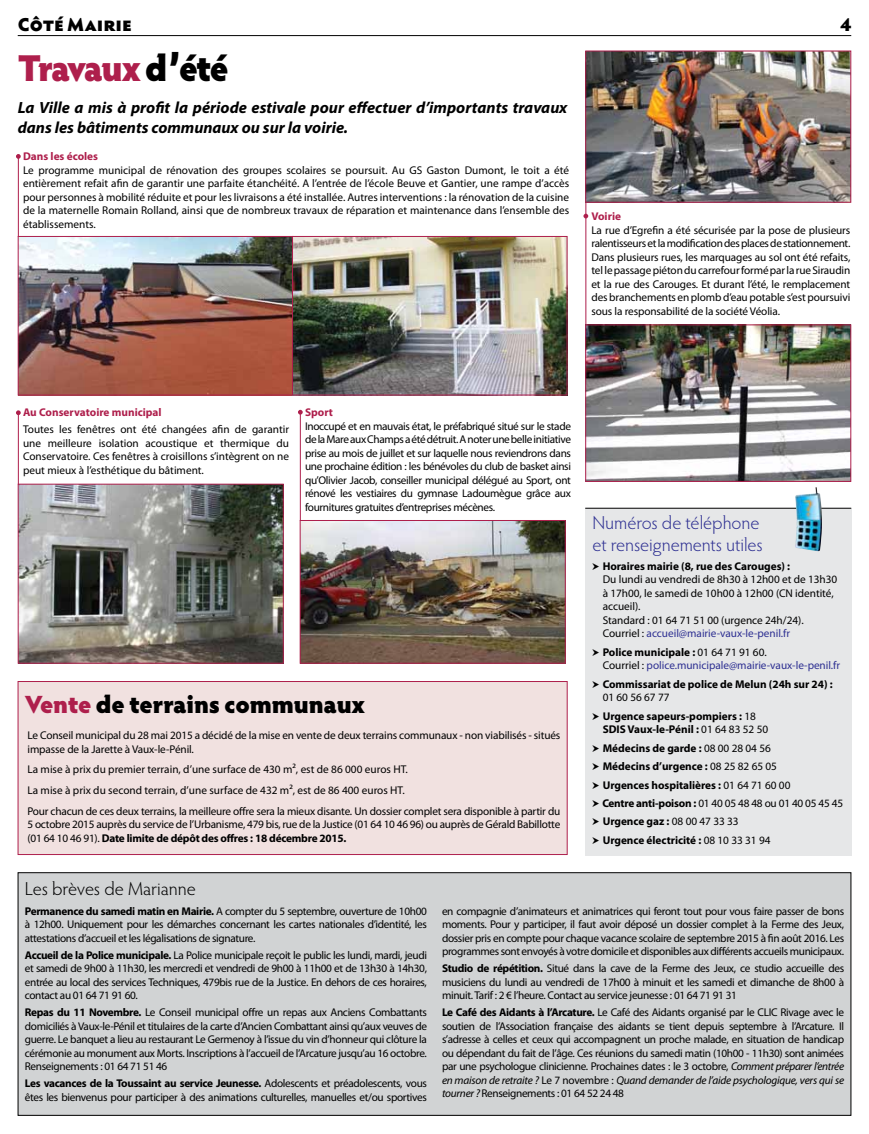
<style>
.page{position:relative;width:869px;height:1134px;background:#fff}
.page>*{position:absolute;margin:0;border:0;box-sizing:border-box;transform-origin:0 0}
.t1{font:900 37.5px "Hypatia Sans Pro";color:#ae1f4c;scale:.94 1}
.t2{font:900 25px "Hypatia Sans Pro";letter-spacing:-.01em;color:#000}
.t3{font:300 18.75px/22.5px "Hypatia Sans Pro";letter-spacing:-.005em;color:#2e3092}
.t4{font:300 18.75px "Hypatia Sans Pro";color:#000}
.t5{font:900 18.75px "Hypatia Sans Pro";color:#000}
.t6{font:italic 700 16.25px/19.5px "Myriad Pro";color:#000}
.t7{font:11.25px/13.5px "Myriad Pro";letter-spacing:-.02em;color:#000;text-align:justify}
.t8{font:700 11.25px/18.5px "Myriad Pro";letter-spacing:-.005em;color:#000}
.t9{font:11.25px/13.5px "Myriad Pro";letter-spacing:-.005em;color:#2e3092}
.t10{font:700 11.25px "Myriad Pro";color:#ae1f4c}
.s1{color:#000}
.s2{color:#ae1f4c}
.s3{font-weight:700}
.s4{font-family:"Pointers"}
.s5{color:#2e3092}
.s6{font-family:"Pointers";color:#000}
.s7{font-weight:700;color:#000}
.s8{font-family:"Pointers";font-weight:400}
.s9{font-weight:400}
.s10{font-style:italic}
</style>
<div class="page">
<hr style="left:18px;top:35px;width:832px;height:1px;background:#000">
<div style="left:18px;top:681px;width:549px;height:174px;background:#f1e1e0;border:1px solid #ae1f4c"></div>
<div style="left:585px;top:508px;width:265px;height:347px;background:#e6e7e8"></div>
<hr style="left:585px;top:508px;width:265px;height:1px;background:#000">
<img style="left:794px;top:493px;width:21px;height:44px">
<img style="left:20px;top:238px;width:271px;height:155px">
<div style="left:18px;top:236px;width:275px;height:159px;border:1px solid #ae1f4c"></div>
<img style="left:294px;top:238px;width:271px;height:155px">
<div style="left:292px;top:236px;width:275px;height:159px;border:1px solid #ae1f4c"></div>
<img style="left:20px;top:486px;width:261px;height:176px">
<div style="left:18px;top:484px;width:265px;height:180px;border:1px solid #ae1f4c"></div>
<img style="left:301px;top:522px;width:262px;height:140px">
<div style="left:299px;top:520px;width:266px;height:144px;border:1px solid #ae1f4c"></div>
<div style="left:18px;top:873px;width:832px;height:242px;background:#d1d3d4"></div>
<div style="left:18px;top:872px;width:832px;height:244px;border:1px solid #000"></div>
<img style="left:587px;top:326px;width:261px;height:154px">
<div style="left:585px;top:324px;width:265px;height:158px;border:1px solid #ae1f4c"></div>
<img style="left:587px;top:53px;width:261px;height:148px">
<div style="left:585px;top:51px;width:265px;height:152px;border:1px solid #ae1f4c"></div>
<hr style="left:18px;top:156px;width:1px;height:81px;background:#ae1f4c">
<hr style="left:18px;top:412px;width:1px;height:72px;background:#ae1f4c">
<hr style="left:300px;top:411px;width:1px;height:110px;background:#ae1f4c">
<hr style="left:585px;top:202px;width:1px;height:123px;background:#ae1f4c">
<svg style="left:16px;top:154px;width:5px;height:5px"></svg>
<svg style="left:16px;top:410px;width:5px;height:5px"></svg>
<svg style="left:298px;top:410px;width:4px;height:5px"></svg>
<svg style="left:583px;top:214px;width:5px;height:4px"></svg>
<h3 class="t5" style="left:18px;top:11px;width:116px">Côté Mairie</h3>
<h3 class="t5" style="left:840px;top:11px;width:12px">4</h3>
<h1 class="t1" style="left:18px;top:40px;width:226px">Travaux <span class="s1">d’été</span></h1>
<h3 class="t6" style="left:18px;top:97px;width:551px">La Ville a mis à profit la période estivale pour effectuer d’importants travaux dans les bâtiments communaux ou sur la voirie.</h3>
<p class="t10" style="left:23px;top:149px;width:77px">Dans les écoles</p>
<p class="t7" style="left:23px;top:163px;width:547px">Le programme municipal de rénovation des groupes scolaires se poursuit. Au GS Gaston Dumont, le toit a été entièrement refait afin de garantir une parfaite étanchéité. A l’entrée de l’école Beuve et Gantier, une rampe d’accès pour personnes à mobilité réduite et pour les livraisons a été installée. Autres interventions : la rénovation de la cuisine de la maternelle Romain Rolland, ainsi que de nombreux travaux de réparation et maintenance dans l’ensemble des établissements.</p>
<p class="t10" style="left:591px;top:209px;width:31px">Voirie</p>
<p class="t7" style="left:591px;top:223px;width:260px">La rue d’Egrefin a été sécurisée par la pose de plusieurs ralentisseurs et la modification des places de stationnement.<br>Dans plusieurs rues, les marquages au sol ont été refaits, tel le passage piéton du carrefour formé par la rue Siraudin et la rue des Carouges. Et durant l’été, le remplacement des branchements en plomb d’eau potable s’est poursuivi sous la responsabilité de la société Véolia.</p>
<p class="t10" style="left:23px;top:405px;width:140px">Au Conservatoire municipal</p>
<p class="t7" style="left:23px;top:423px;width:267px">Toutes les fenêtres ont été changées afin de garantir une meilleure isolation acoustique et thermique du Conservatoire. Ces fenêtres à croisillons s’intègrent on ne peut mieux à l’esthétique du bâtiment.</p>
<p class="t10" style="left:305px;top:405px;width:29px">Sport</p>
<p class="t7" style="left:305px;top:419px;width:267px">Inoccupé et en mauvais état, le préfabriqué situé sur le stade de la Mare aux Champs a été détruit. A noter une belle initiative prise au mois de juillet et sur laquelle nous reviendrons dans une prochaine édition : les bénévoles du club de basket ainsi qu’Olivier Jacob, conseiller municipal délégué au Sport, ont rénové les vestiaires du gymnase Ladoumègue grâce aux fournitures gratuites d’entreprises mécènes.</p>
<h2 class="t2" style="left:25px;top:686px;width:341px"><span class="s2">Vente</span> de terrains communaux</h2>
<p class="t7" style="left:27px;top:729px;width:534px">Le Conseil municipal du 28 mai 2015 a décidé de la mise en vente de deux terrains communaux - non viabilisés - situés impasse de la Jarette à Vaux-le-Pénil.</p>
<p class="t7" style="left:27px;top:759px;width:534px;line-height:20.6px;text-align:left">La mise à prix du premier terrain, d’une surface de 430 m², est de 86 000 euros HT.<br>La mise à prix du second terrain, d’une surface de 432 m², est de 86 400 euros HT.<br>Pour chacun de ces deux terrains, la meilleure offre sera la mieux disante. Un dossier complet sera disponible à partir du</p>
<p class="t7" style="left:27px;top:817px;width:534px">5 octobre 2015 auprès du service de l’Urbanisme, 479 bis, rue de la Justice (01 64 10 46 96) ou auprès de Gérald Babillotte (01 64 10 46 91). <span class="s3">Date limite de dépôt des offres : 18 décembre 2015.</span></p>
<h3 class="t4" style="left:25px;top:876px;width:172px">Les brèves de Marianne</h3>
<h3 class="t3" style="left:592px;top:511px;width:172px">Numéros de téléphone et renseignements utiles</h3>
<p class="t7" style="left:602px;top:559px;width:236px;text-align:left;text-indent:-10px"><span class="s4">b</span> <span class="s3">Horaires mairie (8, rue des Carouges) :<br></span>Du lundi au vendredi de 8h30 à 12h00 et de 13h30 à 17h00, le samedi de 10h00 à 12h00 (CN identité, accueil).<br>Standard : 01 64 71 51 00 (urgence 24h/24).<br>Courriel : <span class="s5">accueil@mairie-vaux-le-penil.fr</span></p>
<p class="t9" style="left:602px;top:645px;width:239px;text-indent:-10px"><span class="s6">b</span> <span class="s7">Police municipale :</span> <span class="s1">01 64 71 91 60.<br>Courriel :</span> police.municipale@mairie-vaux-le-penil.fr</p>
<p class="t8" style="left:602px;top:677px;width:231px;line-height:13.5px;text-indent:-10px"><span class="s8">b</span> Commissariat de police de Melun (24h sur 24) :<br><span class="s9">01 60 56 67 77</span></p>
<p class="t8" style="left:602px;top:709px;width:167px;line-height:13.5px;text-indent:-10px"><span class="s8">b</span> Urgence sapeurs-pompiers : <span class="s9">18<br></span>SDIS Vaux-le-Pénil : <span class="s9">01 64 83 52 50</span></p>
<p class="t8" style="left:592px;top:738px;width:252px"><span class="s8">b</span> Médecins de garde : <span class="s9">08 00 28 04 56<br></span><span class="s8">b</span> Médecins d’urgence : <span class="s9">08 25 82 65 05<br></span><span class="s8">b</span> Urgences hospitalières : <span class="s9">01 64 71 60 00<br></span><span class="s8">b</span> Centre anti-poison : <span class="s9">01 40 05 48 48 ou 01 40 05 45 45 </span><span class="s8">b</span> Urgence gaz : <span class="s9">08 00 47 33 33<br></span><span class="s8">b</span> Urgence électricité : <span class="s9">08 10 33 31 94</span></p>
<p class="t7" style="left:25px;top:904px;width:403px"><span class="s3">Permanence du samedi matin en Mairie.</span> A compter du 5 septembre, ouverture de 10h00 à 12h00. Uniquement pour les démarches concernant les cartes nationales d’identité, les attestations d’accueil et les légalisations de signature.</p>
<p class="t7" style="left:25px;top:948px;width:403px"><span class="s3">Accueil de la Police municipale.</span> La Police municipale reçoit le public les lundi, mardi, jeudi et samedi de 9h00 à 11h30, les mercredi et vendredi de 9h00 à 11h00 et de 13h30 à 14h30, entrée au local des services Techniques, 479bis rue de la Justice. En dehors de ces horaires, contact au 01 64 71 91 60.</p>
<p class="t7" style="left:25px;top:1005px;width:403px"><span class="s3">Repas du 11 Novembre.</span> Le Conseil municipal offre un repas aux Anciens Combattants domiciliés à Vaux-le-Pénil et titulaires de la carte d’Ancien Combattant ainsi qu’aux veuves de guerre. Le banquet a lieu au restaurant Le Germenoy à l’issue du vin d’honneur qui clôture la cérémonie au monument aux Morts. Inscriptions à l’accueil de l’Arcature jusqu’au 16 octobre.<br>Renseignements : 01 64 71 51 46</p>
<p class="t7" style="left:25px;top:1076px;width:403px"><span class="s3">Les vacances de la Toussaint au service Jeunesse.</span> Adolescents et préadolescents, vous êtes les bienvenus pour participer à des animations culturelles, manuelles et/ou sportives</p>
<p class="t7" style="left:442px;top:904px;width:403px">en compagnie d’animateurs et animatrices qui feront tout pour vous faire passer de bons moments. Pour y participer, il faut avoir déposé un dossier complet à la Ferme des Jeux, dossier pris en compte pour chaque vacance scolaire de septembre 2015 à fin août 2016. Les programmes sont envoyés à votre domicile et disponibles aux différents accueils municipaux.</p>
<p class="t7" style="left:442px;top:961px;width:403px"><span class="s3">Studio de répétition.</span> Situé dans la cave de la Ferme des Jeux, ce studio accueille des musiciens du lundi au vendredi de 17h00 à minuit et les samedi et dimanche de 8h00 à minuit. Tarif : 2 € l’heure. Contact au service jeunesse : 01 64 71 91 31</p>
<p class="t7" style="left:442px;top:1005px;width:403px"><span class="s3">Le Café des Aidants à l’Arcature.</span> Le Café des Aidants organisé par le CLIC Rivage avec le soutien de l’Association française des aidants se tient depuis septembre à l’Arcature. Il s’adresse à celles et ceux qui accompagnent un proche malade, en situation de handicap ou dépendant du fait de l’âge. Ces réunions du samedi matin (10h00 - 11h30) sont animées par une psychologue clinicienne. Prochaines dates : le 3 octobre, <span class="s10">Comment préparer l’entrée en maison de retraite ?</span> Le 7 novembre : <span class="s10">Quand demander de l’aide psychologique, vers qui se tourner ?</span> Renseignements : 01 64 52 24 48</p>
</div>
